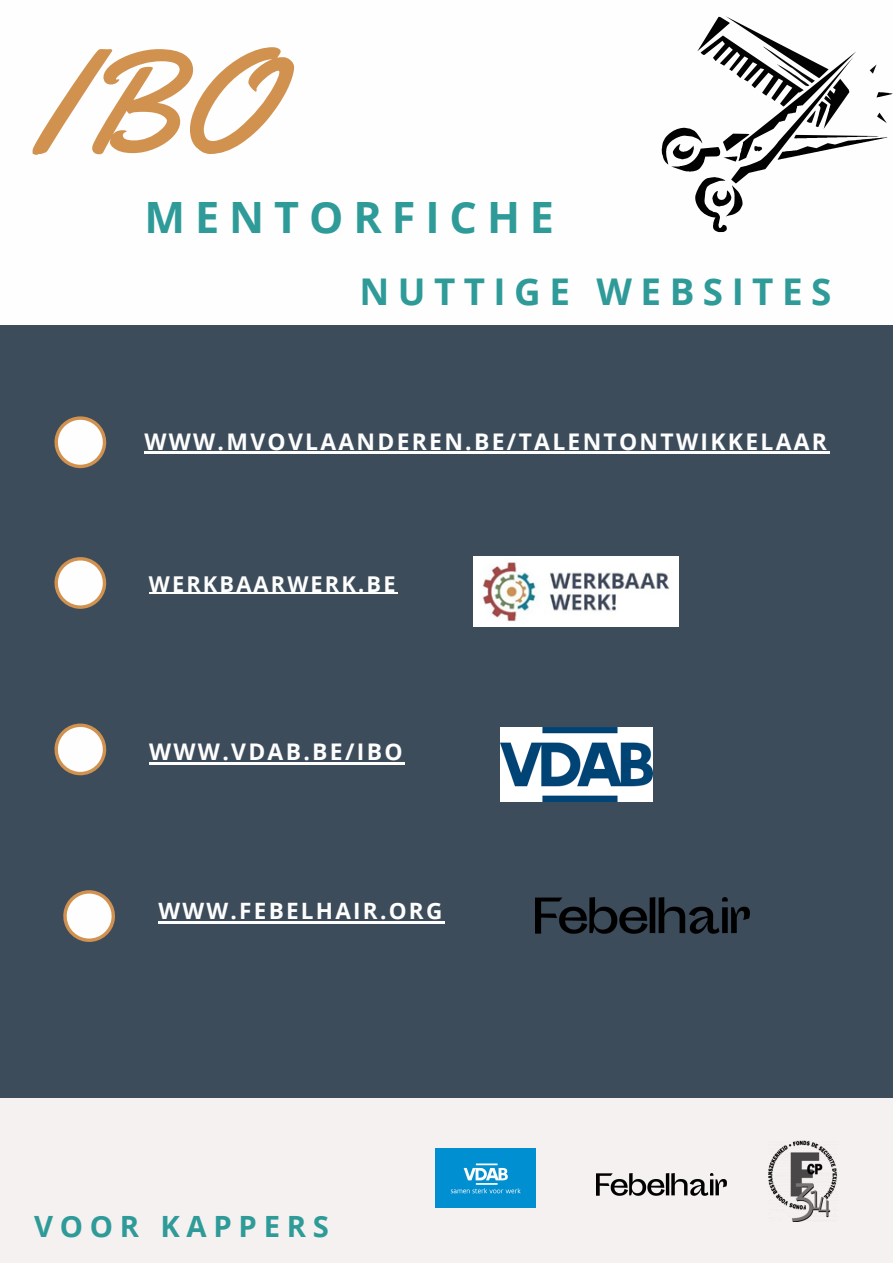
<style>
.page{position:relative;width:893px;height:1264px;background:#fff}
.page>*{position:absolute;margin:0;border:0;box-sizing:border-box;transform-origin:0 0}
.t1{font:145.95px "Yellowtail";color:#d1924f}
.t2{font:700 43.2px "Open Sans";letter-spacing:.23em;color:#2e9b99}
.t3{font:700 36.75px "Open Sans";letter-spacing:.23em;color:#2e9b99}
.t4{font:700 29.25px "Open Sans";letter-spacing:.23em;color:#2e9b99}
.t5{font:700 22.95px "Open Sans";letter-spacing:.1em;color:#fefefe}
.t6{font:700 22.5px "Open Sans";letter-spacing:.1em;color:#fefefe}
.t7{font:700 21.75px "Open Sans";letter-spacing:.1em;color:#fefefe}
</style>
<div class="page">
<div style="left:0;top:0;width:892px;height:1262px;background:#3d4c5b"></div>
<div style="left:0;top:0;width:892px;height:324px;background:#fefefe"></div>
<div style="left:0;top:1098px;width:892px;height:164px;background:#f5f1f0"></div>
<svg style="left:54px;top:416px;width:52px;height:52px"></svg>
<svg style="left:54px;top:723px;width:52px;height:52px"></svg>
<svg style="left:54px;top:557px;width:52px;height:52px"></svg>
<svg style="left:63px;top:890px;width:52px;height:51px"></svg>
<img style="left:474px;top:556px;width:204px;height:70px">
<img style="left:436px;top:1148px;width:100px;height:59px">
<img style="left:597px;top:1173px;width:129px;height:22px">
<img style="left:768px;top:1140px;width:69px;height:81px">
<svg style="left:661px;top:16px;width:231px;height:216px"></svg>
<img style="left:535px;top:897px;width:214px;height:37px">
<img style="left:500px;top:727px;width:152px;height:74px">
<hr style="left:158px;top:920px;width:286px;height:3px;background:#fefefe">
<hr style="left:149px;top:762px;width:256px;height:2px;background:#fefefe">
<hr style="left:144px;top:452px;width:685px;height:2px;background:#fefefe">
<hr style="left:149px;top:592px;width:248px;height:1px;background:#fefefe">
<h1 class="t1" style="left:34px;top:11px;width:238px">IBO</h1>
<h2 class="t2" style="left:144px;top:187px;width:411px">MENTORFICHE</h2>
<h3 class="t3" style="left:359px;top:265px;width:473px">NUTTIGE WEBSITES</h3>
<p class="t5" style="left:144px;top:425px;width:684px">WWW.MVOVLAANDEREN.BE/TALENTONTWIKKELAAR</p>
<p class="t7" style="left:149px;top:568px;width:248px">WERKBAARWERK.BE</p>
<p class="t5" style="left:149px;top:735px;width:255px">WWW.VDAB.BE/IBO</p>
<p class="t6" style="left:158px;top:894px;width:285px">WWW.FEBELHAIR.ORG</p>
<p class="t4" style="left:34px;top:1205px;width:296px">VOOR KAPPERS</p>
</div>
